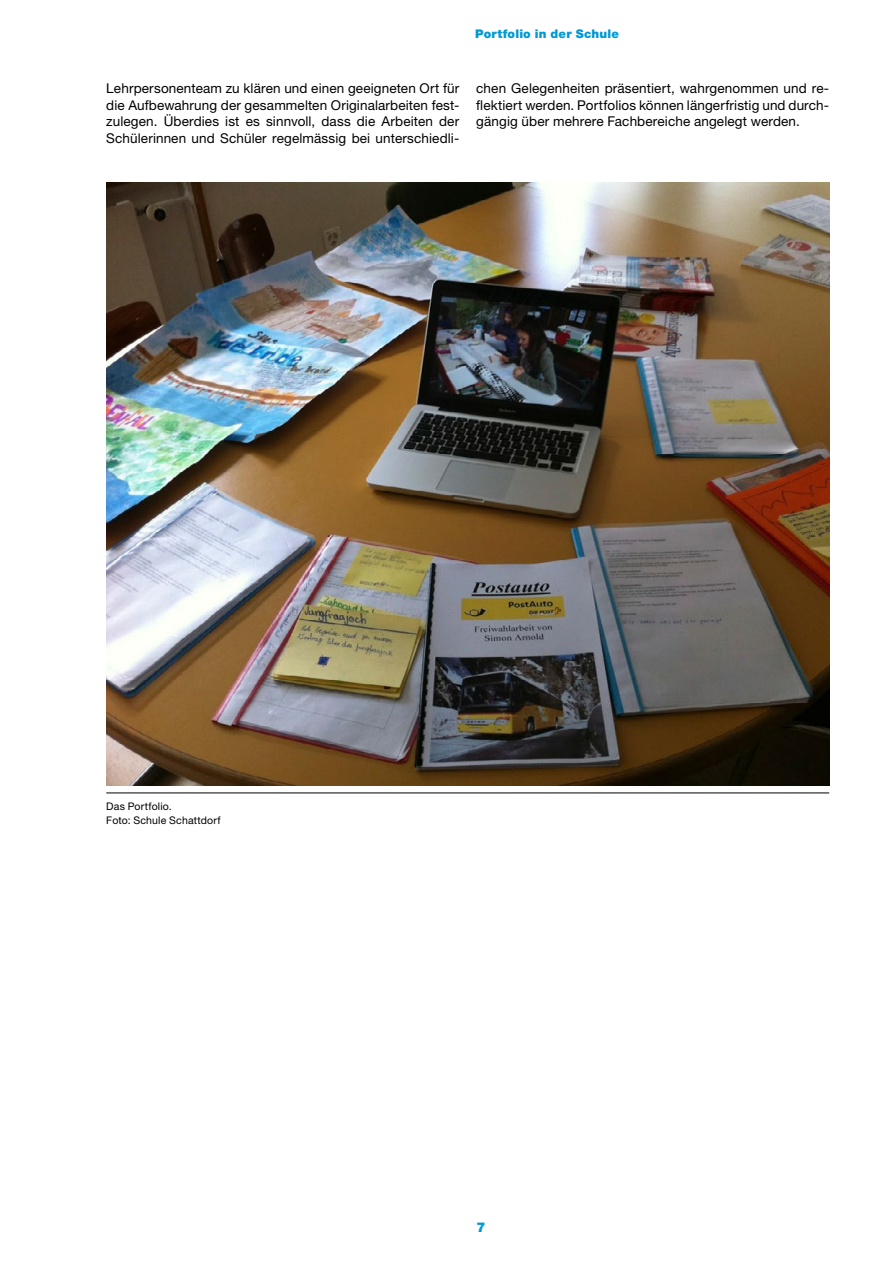
<style>
.page{position:relative;width:893px;height:1263px;background:#fff}
.page>*{position:absolute;margin:0;border:0;box-sizing:border-box;transform-origin:0 0}
.t1{font:13.5px/16.5px "Helvetica Neue LT Std";letter-spacing:.01em;color:#000;text-align:justify}
.t2{font:900 13.5px "Helvetica Neue LT Std";color:#0099d4}
.t3{font:900 12px "Helvetica Neue LT Std";letter-spacing:.015em;color:#0099d4}
.p_legende{font:10.5px/13.5px "Helvetica Neue LT Std";letter-spacing:.015em;color:#000}
</style>
<div class="page">
<img style="left:106px;top:183px;width:723px;height:602px">
<hr style="left:106px;top:793px;width:723px;height:1px;background:#000">
<p class="t3" style="left:475px;top:27px;width:145px">Portfolio in der Schule</p>
<p class="t1" style="left:106px;top:80px;width:354px">Lehrpersonenteam zu klären und einen geeigneten Ort für die Aufbewahrung der gesammelten Originalarbeiten fest&shy;zulegen. Überdies ist es sinnvoll, dass die Arbeiten der Schülerinnen und Schüler regelmässig bei unterschiedli-</p>
<p class="t1" style="left:476px;top:80px;width:354px">chen Gelegenheiten präsentiert, wahrgenommen und re&shy;flektiert werden. Portfolios können längerfristig und durch&shy;gängig über mehrere Fachbereiche angelegt werden.</p>
<p class="p_legende" style="left:106px;top:799px;width:116px">Das Portfolio.<br>Foto: Schule Schattdorf</p>
<p class="t2" style="left:476px;top:1219px;width:11px">7</p>
</div>
